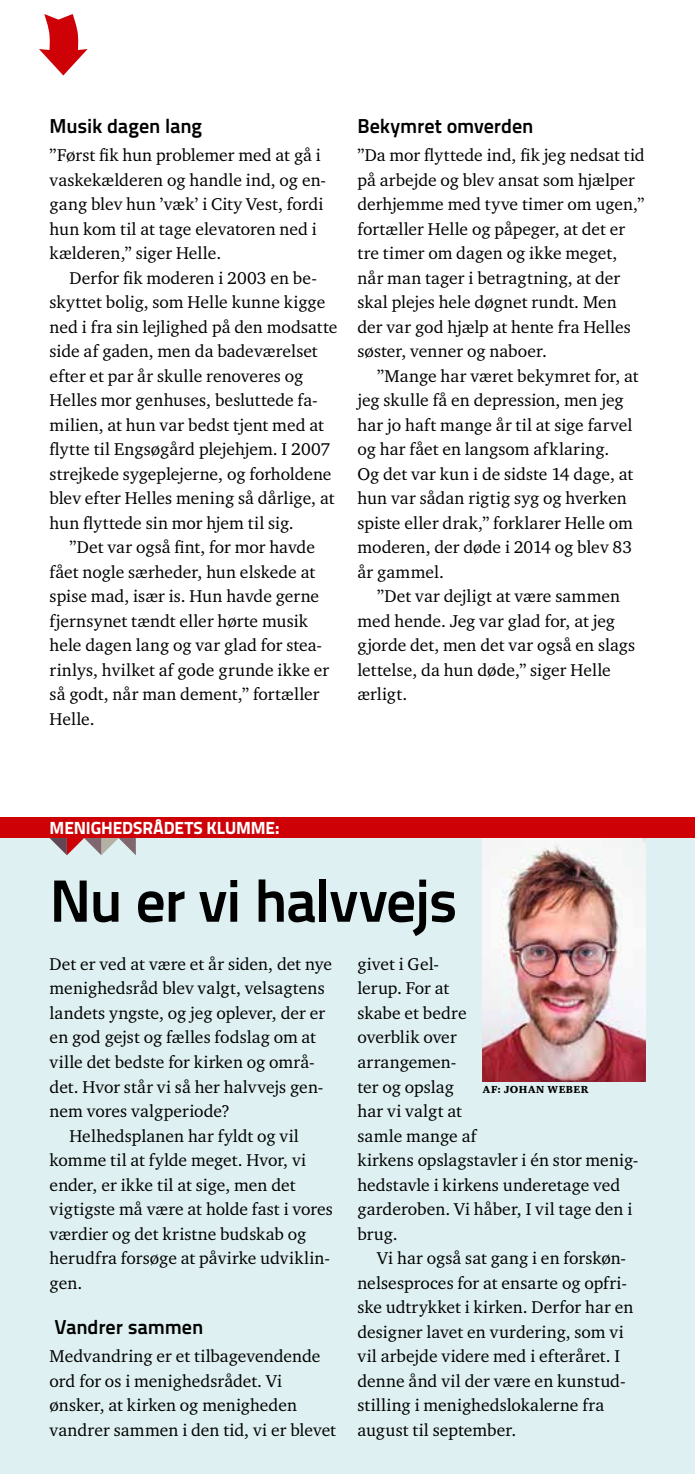
<style>
.page{position:relative;width:695px;height:1474px;background:#fff}
.page>*{position:absolute;margin:0;border:0;box-sizing:border-box;transform-origin:0 0}
.t1{font:700 59.5px "Titillium Text 22 L";letter-spacing:-.025em;color:#000}
.t2{font:700 20.12px "Titillium Text 22 L";letter-spacing:-.005em;color:#000}
.t3{font:17.5px/24.5px "Charter ITC Std";letter-spacing:.005em;color:#000}
.t4{font:800 17.5px "Titillium Text 22 L";letter-spacing:-.005em;color:#fff}
.t5{font:900 10.5px "Charter ITC Std";letter-spacing:.045em;color:#000}
</style>
<div class="page">
<div style="left:0;top:817px;width:694px;height:656px;background:#def0f1"></div>
<svg style="left:39px;top:14px;width:49px;height:61px"></svg>
<svg style="left:50px;top:838px;width:86px;height:17px"></svg>
<img style="left:483px;top:838px;width:162px;height:243px">
<div style="left:0;top:817px;width:694px;height:21px;background:#ce0107"></div>
<p class="t2" style="left:50px;top:110px;width:154px">Musik dagen lang</p>
<p class="t3" style="left:50px;top:142px;width:278px">”Først fik hun problemer med at gå i vaskekælderen og handle ind, og en&shy;gang blev hun ’væk’ i City Vest, fordi hun kom til at tage elevatoren ned i kælderen,” siger Helle.</p>
<p class="t3" style="left:50px;top:265px;width:289px;text-indent:20px">Derfor fik moderen i 2003 en be&shy;skyttet bolig, som Helle kunne kigge ned i fra sin lejlighed på den modsatte side af gaden, men da badeværelset efter et par år skulle renoveres og Helles mor genhuses, besluttede fa&shy;milien, at hun var bedst tjent med at flytte til Engsøgård plejehjem. I 2007 strejkede sygeplejerne, og forholdene blev efter Helles mening så dårlige, at hun flyttede sin mor hjem til sig.</p>
<p class="t3" style="left:50px;top:534px;width:281px;text-indent:20px">”Det var også fint, for mor havde fået nogle særheder, hun elskede at spise mad, især is. Hun havde gerne fjernsynet tændt eller hørte musik hele dagen lang og var glad for stea&shy;rinlys, hvilket af gode grunde ikke er så godt, når man dement,” fortæller<br>Helle.</p>
<p class="t2" style="left:357px;top:110px;width:177px">Bekymret omverden</p>
<p class="t3" style="left:357px;top:142px;width:289px">”Da mor flyttede ind, fik jeg nedsat tid på arbejde og blev ansat som hjælper derhjemme med tyve timer om ugen,” fortæller Helle og påpeger, at det er tre timer om dagen og ikke meget, når man tager i betragtning, at der skal plejes hele døgnet rundt. Men der var god hjælp at hente fra Helles søster, venner og naboer.</p>
<p class="t3" style="left:357px;top:363px;width:283px;text-indent:20px">”Mange har været bekymret for, at jeg skulle få en depression, men jeg har jo haft mange år til at sige farvel og har fået en langsom afklaring.<br>Og det var kun i de sidste 14 dage, at hun var sådan rigtig syg og hverken spiste eller drak,” forklarer Helle om moderen, der døde i 2014 og blev 83 år gammel.</p>
<p class="t3" style="left:357px;top:583px;width:279px;text-indent:20px">”Det var dejligt at være sammen med hende. Jeg var glad for, at jeg gjorde det, men det var også en slags lettelse, da hun døde,” siger Helle ærligt.</p>
<p class="t4" style="left:50px;top:813px;width:231px">MENIGHEDSRÅDETS KLUMME:</p>
<h1 class="t1" style="left:50px;top:855px;width:409px">Nu er vi halvvejs</h1>
<p class="t3" style="left:50px;top:951px;width:284px">Det er ved at være et år siden, det nye</p>
<p class="t3" style="left:50px;top:975px;width:276px">menighedsråd blev valgt, velsagtens</p>
<p class="t3" style="left:50px;top:1000px;width:277px">landets yngste, og jeg oplever, der er</p>
<p class="t3" style="left:50px;top:1024px;width:268px">en god gejst og fælles fodslag om at</p>
<p class="t3" style="left:50px;top:1049px;width:267px">ville det bedste for kirken og områ-</p>
<p class="t3" style="left:50px;top:1073px;width:275px">det. Hvor står vi så her halvvejs gen-</p>
<p class="t3" style="left:50px;top:1098px;width:182px">nem vores valgperiode?</p>
<p class="t3" style="left:69px;top:1122px;width:231px">Helhedsplanen har fyldt og vil</p>
<p class="t3" style="left:50px;top:1147px;width:258px">komme til at fylde meget. Hvor, vi</p>
<p class="t3" style="left:50px;top:1171px;width:247px">ender, er ikke til at sige, men det</p>
<p class="t3" style="left:50px;top:1196px;width:285px">vigtigste må være at holde fast i vores</p>
<p class="t3" style="left:50px;top:1220px;width:258px">værdier og det kristne budskab og</p>
<p class="t3" style="left:50px;top:1245px;width:282px">herudfra forsøge at påvirke udviklin-</p>
<p class="t3" style="left:50px;top:1269px;width:34px">gen.</p>
<p class="t2" style="left:54px;top:1311px;width:150px">Vandrer sammen</p>
<p class="t3" style="left:50px;top:1343px;width:288px">Medvandring er et tilbagevendende ord for os i menighedsrådet. Vi ønsker, at kirken og menigheden vandrer sammen i den tid, vi er blevet</p>
<p class="t3" style="left:357px;top:951px;width:282px">givet i Gel-<br>lerup. For at<br>skabe et bedre<br>overblik over<br>arrangemen-<br>ter og opslag<br>har vi valgt at<br>samle mange af<br>kirkens opslagstavler i én stor menig&shy;hedstavle i kirkens underetage ved garderoben. Vi håber, I vil tage den i brug.</p>
<p class="t3" style="left:357px;top:1245px;width:277px;text-indent:20px">Vi har også sat gang i en forskøn&shy;nelsesproces for at ensarte og opfri&shy;ske udtrykket i kirken. Derfor har en designer lavet en vurdering, som vi vil arbejde videre med i efteråret. I denne ånd vil der være en kunstud&shy;stilling i menighedslokalerne fra august til september.</p>
<p class="t5" style="left:483px;top:1082px;width:107px">AF: JOHAN WEBER</p>
</div>
